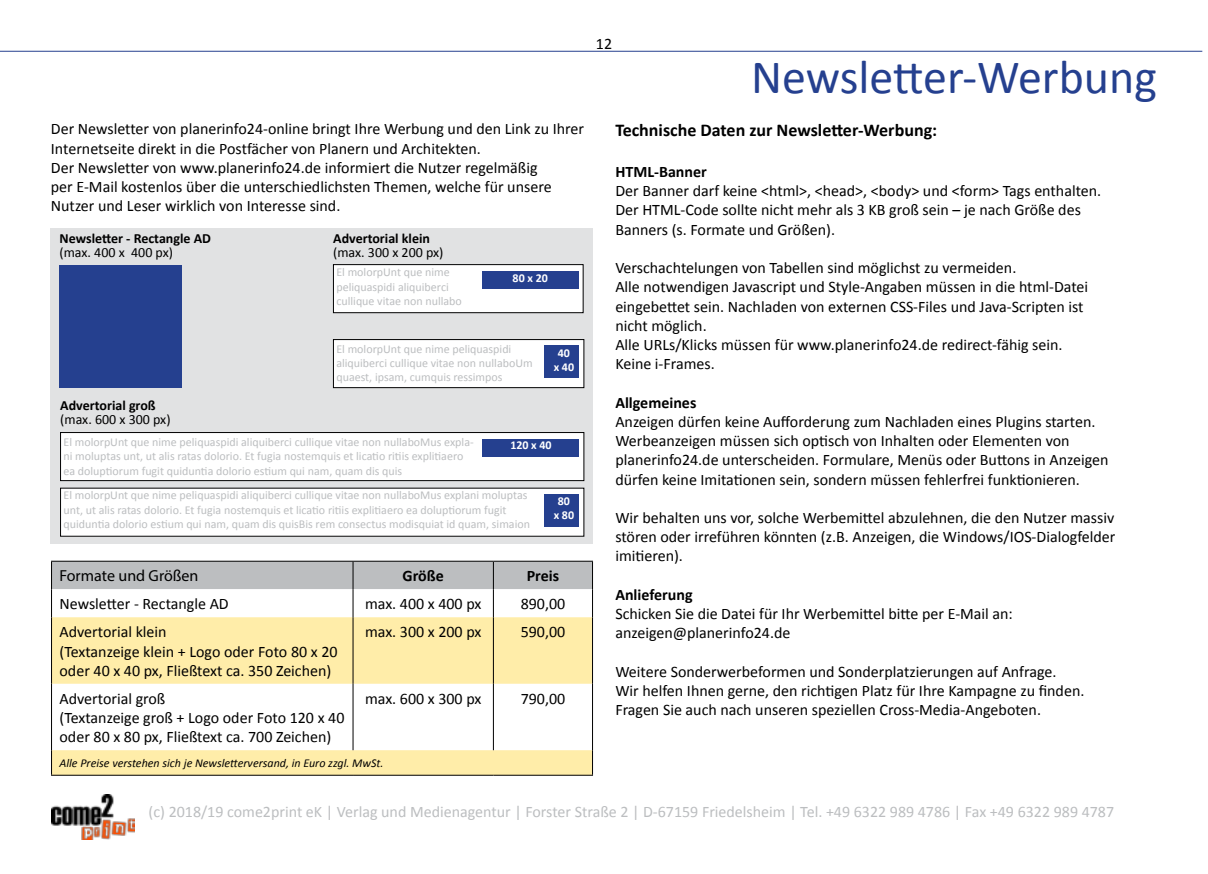
<style>
.page{position:relative;width:1208px;height:874px;background:#fff}
.page>*{position:absolute;margin:0;border:0;box-sizing:border-box;transform-origin:0 0}
.t1{font:48px "Calibri";color:#25408f}
.t2{font:700 18px "Calibri";color:#000}
.t3{font:16px/19.2px "Calibri";color:#000}
.t4{font:16px "Calibri";color:#bcbec0}
.t5{font:700 16px "Calibri";color:#000}
.t6{font:16px "Myriad Pro";color:#000}
.t7{font:700 14px "Calibri";color:#000}
.t8{font:14px "Calibri";color:#000}
.t9{font:12px/14.4px "Calibri";color:#bcbec0}
.t10{font:italic 12px "Calibri";color:#000}
.t11{font:700 12px/14.4px "Calibri";color:#fff;text-align:center}
</style>
<div class="page">
<hr style="left:0;top:51px;width:1202px;height:1px;background:#25408f">
<img style="left:51px;top:794px;width:83px;height:45px">
<svg style="left:52px;top:617px;width:540px;height:157px;fill:#ffeda9"></svg>
<hr style="left:51px;top:617px;width:1px;height:66px;background:#000">
<hr style="left:352px;top:617px;width:1px;height:66px;background:#000">
<hr style="left:493px;top:617px;width:1px;height:66px;background:#000">
<hr style="left:592px;top:617px;width:1px;height:66px;background:#000">
<hr style="left:51px;top:683px;width:1px;height:66px;background:#000">
<hr style="left:352px;top:683px;width:1px;height:66px;background:#000">
<hr style="left:493px;top:683px;width:1px;height:66px;background:#000">
<hr style="left:592px;top:683px;width:1px;height:66px;background:#000">
<svg style="left:51px;top:749px;width:1px;height:25px"></svg>
<svg style="left:592px;top:749px;width:1px;height:25px"></svg>
<hr style="left:51px;top:774px;width:302px;height:1px;background:#000">
<hr style="left:353px;top:774px;width:140px;height:1px;background:#000">
<hr style="left:493px;top:774px;width:100px;height:1px;background:#000">
<hr style="left:51px;top:560px;width:302px;height:1px;background:#000">
<svg style="left:51px;top:561px;width:542px;height:56px"></svg>
<hr style="left:353px;top:560px;width:140px;height:1px;background:#000">
<hr style="left:493px;top:560px;width:100px;height:1px;background:#000">
<div style="left:51px;top:228px;width:542px;height:315px;background:#e1e2e3"></div>
<div style="left:59px;top:265px;width:123px;height:122px;background:#25408f"></div>
<div style="left:333px;top:264px;width:250px;height:48px;background:#fff"></div>
<div style="left:333px;top:264px;width:250px;height:49px;border:1px solid #000"></div>
<div style="left:482px;top:270px;width:96px;height:18px;background:#25408f"></div>
<div style="left:333px;top:339px;width:251px;height:48px;background:#fff"></div>
<div style="left:333px;top:339px;width:251px;height:48px;border:1px solid #000"></div>
<div style="left:544px;top:345px;width:35px;height:33px;background:#25408f"></div>
<div style="left:61px;top:432px;width:523px;height:48px;background:#fff"></div>
<div style="left:60px;top:432px;width:524px;height:48px;border:1px solid #000"></div>
<div style="left:61px;top:488px;width:523px;height:48px;background:#fff"></div>
<div style="left:482px;top:438px;width:96px;height:18px;background:#25408f"></div>
<div style="left:544px;top:494px;width:35px;height:32px;background:#25408f"></div>
<p class="t3" style="left:51px;top:119px;width:535px">Der Newsletter von planerinfo24-online bringt Ihre Werbung und den Link zu Ihrer Internetseite direkt in die Postfächer von Planern und Architekten.<br>Der Newsletter von www.planerinfo24.de informiert die Nutzer regelmäßig<br>per E-Mail kostenlos über die unterschiedlichsten Themen, welche für unsere Nutzer und Leser wirklich von Interesse sind.</p>
<p class="t7" style="left:60px;top:229px;width:153px">Newsletter - Rectangle AD</p>
<p class="t8" style="left:60px;top:243px;width:115px">(max. 400 x 400 px)</p>
<p class="t7" style="left:60px;top:396px;width:97px">Advertorial groß</p>
<p class="t8" style="left:60px;top:410px;width:112px">(max. 600 x 300 px)</p>
<p class="t7" style="left:333px;top:229px;width:98px">Advertorial klein</p>
<p class="t8" style="left:333px;top:243px;width:112px">(max. 300 x 200 px)</p>
<p class="t9" style="left:336px;top:265px;width:127px">El molorpUnt que nime peliquaspidi aliquiberci cullique vitae non nullabo</p>
<p class="t9" style="left:336px;top:341px;width:198px">El molorpUnt que nime peliquaspidi aliquiberci cullique vitae non nullaboUm quaest, ipsam, cumquis ressimpos</p>
<p class="t11" style="left:512px;top:271px;width:37px">80 x 20</p>
<p class="t11" style="left:554px;top:345px;width:22px">40 x 40</p>
<p class="t9" style="left:63px;top:434px;width:412px">El molorpUnt que nime peliquaspidi aliquiberci cullique vitae non nullaboMus expla&shy;ni moluptas unt, ut alis ratas dolorio. Et fugia nostemquis et licatio ritiis explitiaero ea doluptiorum fugit quiduntia dolorio estium qui nam, quam dis quis</p>
<p class="t9" style="left:63px;top:487px;width:468px">El molorpUnt que nime peliquaspidi aliquiberci cullique vitae non nullaboMus explani moluptas unt, ut alis ratas dolorio. Et fugia nostemquis et licatio ritiis explitiaero ea doluptiorum fugit quiduntia dolorio estium qui nam, quam dis quisBis rem consectus modisquiat id quam, simaion</p>
<p class="t11" style="left:510px;top:437px;width:43px">120 x 40</p>
<p class="t11" style="left:554px;top:493px;width:22px">80 x 80</p>
<p class="t6" style="left:60px;top:565px;width:140px">Formate und Größen</p>
<p class="t5" style="left:402px;top:565px;width:43px">Größe</p>
<p class="t5" style="left:527px;top:565px;width:34px">Preis</p>
<p class="t3" style="left:60px;top:594px;width:171px">Newsletter - Rectangle AD</p>
<p class="t3" style="left:365px;top:594px;width:118px">max. 400 x 400 px</p>
<p class="t3" style="left:520px;top:594px;width:46px">890,00</p>
<p class="t3" style="left:60px;top:622px;width:279px">Advertorial klein<br>(Textanzeige klein + Logo oder Foto 80 x 20 oder 40 x 40 px, Fließtext ca. 350 Zeichen)</p>
<p class="t3" style="left:365px;top:622px;width:118px">max. 300 x 200 px</p>
<p class="t3" style="left:520px;top:622px;width:46px">590,00</p>
<p class="t3" style="left:60px;top:688px;width:286px">Advertorial groß<br>(Textanzeige groß + Logo oder Foto 120 x 40 oder 80 x 80 px, Fließtext ca. 700 Zeichen)</p>
<p class="t3" style="left:365px;top:688px;width:118px">max. 600 x 300 px</p>
<p class="t3" style="left:520px;top:688px;width:46px">790,00</p>
<p class="t10" style="left:60px;top:754px;width:325px">Alle Preise verstehen sich je Newsletterversand, in Euro zzgl. MwSt.</p>
<p class="t3" style="left:596px;top:34px;width:18px">12</p>
<h1 class="t1" style="left:751px;top:46px;width:407px">Newsletter-Werbung</h1>
<p class="t2" style="left:615px;top:119px;width:323px">Technische Daten zur Newsletter-Werbung:</p>
<p class="t5" style="left:615px;top:161px;width:93px">HTML-Banner</p>
<p class="t3" style="left:615px;top:181px;width:487px">Der Banner darf keine &lt;html&gt;, &lt;head&gt;, &lt;body&gt; und &lt;form&gt; Tags enthalten.<br>Der HTML-Code sollte nicht mehr als 3 KB groß sein – je nach Größe des<br>Banners (s. Formate und Größen).</p>
<p class="t3" style="left:615px;top:258px;width:474px">Verschachtelungen von Tabellen sind möglichst zu vermeiden.<br>Alle notwendigen Javascript und Style-Angaben müssen in die html-Datei eingebettet sein. Nachladen von externen CSS-Files und Java-Scripten ist nicht möglich.<br>Alle URLs/Klicks müssen für www.planerinfo24.de redirect-fähig sein.<br>Keine i-Frames.</p>
<p class="t5" style="left:615px;top:392px;width:83px">Allgemeines</p>
<p class="t3" style="left:615px;top:412px;width:494px">Anzeigen dürfen keine Aufforderung zum Nachladen eines Plugins starten.<br>Werbeanzeigen müssen sich optisch von Inhalten oder Elementen von planerinfo24.de unterscheiden. Formulare, Menüs oder Buttons in Anzeigen dürfen keine Imitationen sein, sondern müssen fehlerfrei funktionieren.</p>
<p class="t3" style="left:615px;top:508px;width:501px;text-align:justify">Wir behalten uns vor, solche Werbemittel abzulehnen, die den Nutzer massiv stören oder irreführen könnten (z.B. Anzeigen, die Windows/IOS-Dialogfelder imitieren).</p>
<p class="t5" style="left:615px;top:584px;width:79px">Anlieferung</p>
<p class="t3" style="left:615px;top:604px;width:399px">Schicken Sie die Datei für Ihr Werbemittel bitte per E-Mail an: anzeigen@planerinfo24.de</p>
<p class="t3" style="left:615px;top:661px;width:470px">Weitere Sonderwerbeformen und Sonderplatzierungen auf Anfrage.<br>Wir helfen Ihnen gerne, den richtigen Platz für Ihre Kampagne zu finden.<br>Fragen Sie auch nach unseren speziellen Cross-Media-Angeboten.</p>
<p class="t4" style="left:149px;top:801px;width:967px">(c) 2018/19 come2print eK | Verlag und Medienagentur | Forster Straße 2 | D-67159 Friedelsheim | Tel. +49 6322 989 4786 | Fax +49 6322 989 4787</p>
</div>
